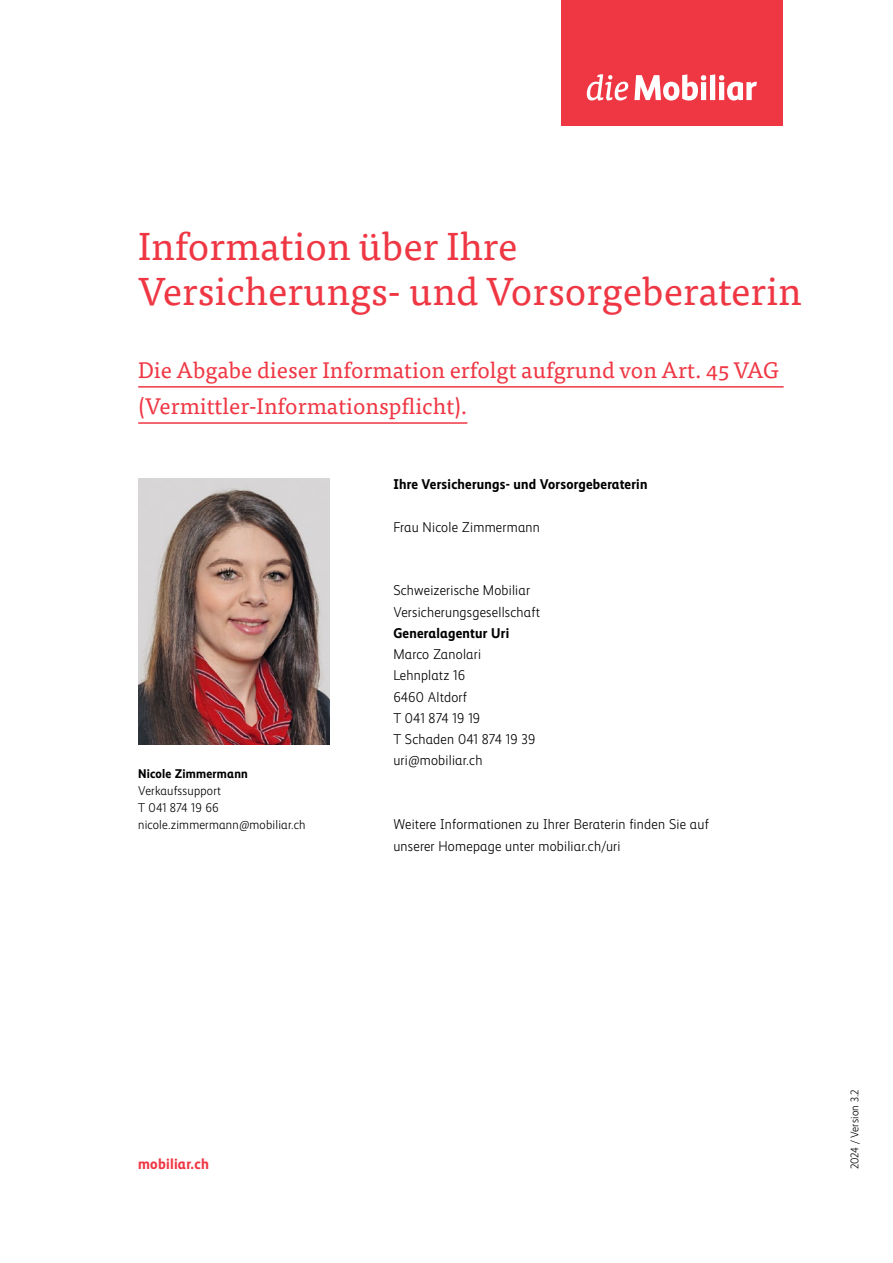
<style>
.page{position:relative;width:893px;height:1263px;background:#fff}
.page>*{position:absolute;margin:0;border:0;box-sizing:border-box;transform-origin:0 0}
.subheadline-1{font:39px/44.7px "Tisa Pro";color:#ef3744}
.Lead_Unterstrichen_1{font:22.5px/36.2px "Tisa Pro";color:#ef3744}
.t1{font:700 15px "Mobiliar Realist";letter-spacing:.015em;color:#ef3744}
.Adresse{font:300 14.25px/21.3px "Mobiliar Realist";letter-spacing:.015em;color:#000}
.paragraph_aftersubhe{font:300 14.25px/21.3px "Mobiliar Realist";letter-spacing:.015em;color:#000}
.subheadline-2{font:700 14.25px "Mobiliar Realist";letter-spacing:.015em;color:#000}
.paragraph_01{font:300 14.25px "Mobiliar Realist";letter-spacing:.015em;color:#000}
.Standort{font:700 14.25px "Mobiliar Realist";letter-spacing:.015em;color:#000}
.Email{font:300 14.25px "Mobiliar Realist";letter-spacing:.015em;color:#000}
.paragraph_02{font:300 12.75px "Mobiliar Realist";letter-spacing:.015em;color:#000}
.paragraph_02-2{font:700 12.75px "Mobiliar Realist";letter-spacing:.015em;color:#000}
.paragraph{font:300 11.25px "Mobiliar Realist";letter-spacing:.015em;color:#000}
</style>
<div class="page">
<hr style="left:138px;top:386px;width:646px;height:2px;background:#ef3744">
<hr style="left:138px;top:422px;width:329px;height:2px;background:#ef3744">
<img style="left:138px;top:479px;width:192px;height:265px">
<div style="left:561px;top:0;width:221px;height:125px;background:#ef3744"></div>
<svg style="left:587px;top:74px;width:41px;height:26px"></svg>
<svg style="left:634px;top:74px;width:123px;height:27px"></svg>
<p class="subheadline-1" style="left:138px;top:222px;width:665px">Information über Ihre<br>Versicherungs- und Vorsorgeberaterin</p>
<p class="Lead_Unterstrichen_1" style="left:138px;top:351px;width:642px">Die Abgabe dieser Information erfolgt aufgrund von Art. 45 VAG (Vermittler-Informationspflicht).</p>
<p class="subheadline-2" style="left:393px;top:476px;width:256px">Ihre Versicherungs- und Vorsorgeberaterin</p>
<p class="paragraph_02-2" style="left:138px;top:766px;width:111px">Nicole Zimmermann</p>
<p class="paragraph_02" style="left:138px;top:784px;width:84px">Verkaufssupport</p>
<p class="paragraph_02" style="left:138px;top:801px;width:82px">T 041 874 19 66</p>
<p class="paragraph_02" style="left:138px;top:818px;width:169px">nicole.zimmermann@mobiliar.ch</p>
<p class="paragraph_01" style="left:393px;top:519px;width:148px">Frau Nicole Zimmermann</p>
<p class="Adresse" style="left:393px;top:580px;width:148px">Schweizerische Mobiliar<br>Versicherungsgesellschaft</p>
<p class="Standort" style="left:393px;top:625px;width:117px">Generalagentur Uri</p>
<p class="Adresse" style="left:393px;top:644px;width:89px">Marco Zanolari</p>
<p class="Adresse" style="left:393px;top:665px;width:73px">Lehnplatz 16</p>
<p class="Adresse" style="left:393px;top:686px;width:75px">6460 Altdorf</p>
<p class="Adresse" style="left:393px;top:708px;width:88px">T 041 874 19 19</p>
<p class="Adresse" style="left:393px;top:729px;width:144px">T Schaden 041 874 19 39</p>
<p class="Email" style="left:393px;top:753px;width:91px">uri@mobiliar.ch</p>
<p class="paragraph_aftersubhe" style="left:393px;top:814px;width:317px">Weitere Informationen zu Ihrer Beraterin finden Sie auf unserer Homepage unter mobiliar.ch/uri</p>
<p class="t1" style="left:138px;top:1155px;width:72px">mobiliar.ch</p>
<p class="paragraph" style="left:848px;top:1169px;width:82px;rotate:-90deg">2024 / Version 3.2</p>
</div>
